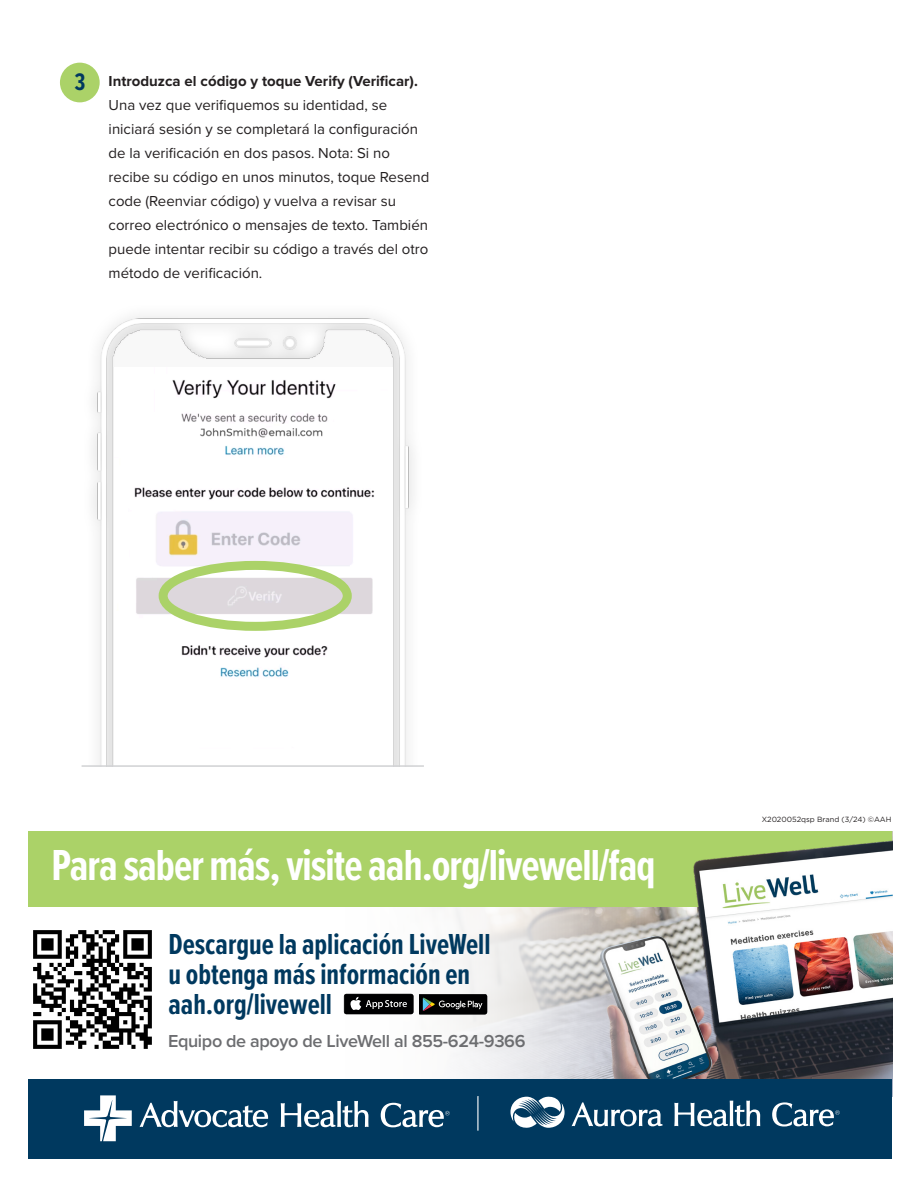
<style>
.page{position:relative;width:918px;height:1188px;background:#fff}
.page>*{position:absolute;margin:0;border:0;box-sizing:border-box;transform-origin:0 0}
.t1{font:700 45px "Proxima Nova Ex Cn";letter-spacing:-.02em;color:#fff}
.t2{font:700 30px/30px "Proxima Nova Ex Cn";color:#00395f}
.t3{font:700 24.9px "Proxima Nova Ex Cn";color:#00395f}
.t4{font:600 18px "Proxima Nova";letter-spacing:-.02em;color:#6c6d70}
.t5{font:15px/24px "Proxima Nova";color:#231f20}
.t6{font:7.5px "Gotham";color:#231f20}
.s1{font-weight:700}
</style>
<div class="page">
<div style="left:60px;top:63px;width:40px;height:39px;background:#abd268;border-radius:50%"></div>
<img style="left:81px;top:316px;width:332px;height:451px">
<img style="left:113px;top:368px;width:279px;height:397px">
<hr style="left:82px;top:765px;width:342px;height:2px;background:#d1d2d4">
<div style="left:159px;top:561px;width:193px;height:70px;border:9px solid #abd268;border-radius:50%"></div>
<img style="left:664px;top:907px;width:228px;height:172px">
<svg style="left:343px;top:907px;width:321px;height:172px"></svg>
<div style="left:28px;top:832px;width:864px;height:75px;background:#abd268"></div>
<img style="left:33px;top:930px;width:119px;height:119px">
<div style="left:28px;top:1079px;width:864px;height:79px;background:#00395f"></div>
<hr style="left:478px;top:1096px;width:1px;height:35px;background:#fff">
<svg style="left:510px;top:1096px;width:55px;height:32px"></svg>
<svg style="left:572px;top:1102px;width:91px;height:24px"></svg>
<svg style="left:674px;top:1101px;width:86px;height:25px"></svg>
<svg style="left:772px;top:1102px;width:68px;height:25px"></svg>
<svg style="left:140px;top:1101px;width:128px;height:26px"></svg>
<svg style="left:281px;top:1101px;width:88px;height:26px"></svg>
<svg style="left:381px;top:1103px;width:69px;height:24px"></svg>
<svg style="left:84px;top:1095px;width:48px;height:46px"></svg>
<img style="left:689px;top:831px;width:203px;height:199px">
<svg style="left:344px;top:994px;width:143px;height:20px;background:#292a2a"></svg>
<p class="t3" style="left:74px;top:63px;width:12px">3</p>
<p class="t5" style="left:109px;top:68px;width:322px"><span class="s1">Introduzca el código y toque Verify (Verificar).<br></span>Una vez que verifiquemos su identidad, se iniciará sesión y se completará la configuración de la verificación en dos pasos. Nota: Si no recibe su código en unos minutos, toque Resend code (Reenviar código) y vuelva a revisar su correo electrónico o mensajes de texto. También puede intentar recibir su código a través del otro método de verificación.</p>
<p class="t1" style="left:52px;top:833px;width:606px">Para saber más, visite aah.org/livewell/faq</p>
<p class="t2" style="left:168px;top:928px;width:324px">Descargue la aplicación LiveWell u obtenga más información en aah.org/livewell</p>
<p class="t4" style="left:168px;top:1028px;width:359px">Equipo de apoyo de LiveWell al 855-624-9366</p>
<p class="t6" style="left:762px;top:815px;width:131px">X2020052qsp Brand (3/24) ©AAH</p>
</div>
